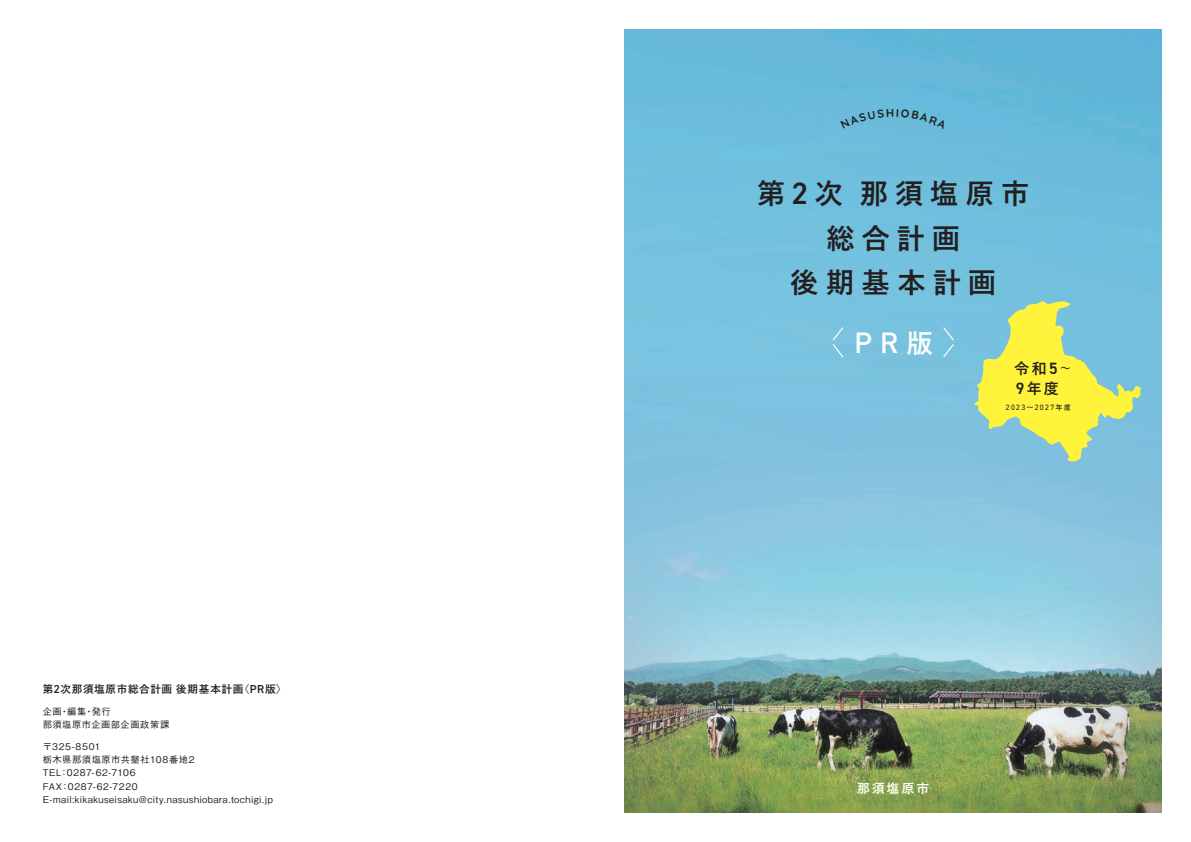
<style>
.page{position:relative;width:1191px;height:842px;background:#fff}
.page>*{position:absolute;margin:0;border:0;box-sizing:border-box;transform-origin:0 0}
.t1{font:500 28.8px "DIN";color:#fff}
.t2{font:700 28.3px/44.6px "Yu Go";letter-spacing:.24em;color:#231f20;text-align:center}
.t3{font:700 15px/20.8px "Yu Go";color:#231f20}
.t4{font:700 12.8px "Yu Go";letter-spacing:.155em;color:#fff}
.t5{font:700 10.6px "Yu Go";letter-spacing:.055em;color:#231f20}
.t6{font:500 9.2px/13.5px "Gothic BBB Pro";letter-spacing:.06em;color:#231f20}
.t7{font:7.8px "DIN2014";letter-spacing:.165em;color:#231f20}
.s1{font-family:"DIN2014";font-weight:600;font-size:11.6px}
.s2{font-family:"DIN2014";font-weight:600;font-size:30.9px}
.s3{font-family:"Yu Go";font-weight:700;font-size:26.2px}
.s4{font-family:"DIN2014";font-weight:600;font-size:16.4px}
.s5{font-size:10.7px}
.s6{font-family:"Futo Go B101 Pro";font-weight:700;font-size:7.2px}
</style>
<div class="page">
<img style="left:624px;top:29px;width:538px;height:784px">
<svg style="left:974px;top:301px;width:167px;height:160px;background:#b7d891"></svg>
<svg style="left:942px;top:326px;width:13px;height:33px"></svg>
<svg style="left:831px;top:326px;width:13px;height:33px"></svg>
<div style="left:840px;top:109px;width:106px;height:20px;background:#6abbda"></div>
<p class="t5" style="left:43px;top:683px;width:246px">第<span class="s1">2</span>次那須塩原市総合計画後期基本計画〈<span class="s1">PR</span>版〉</p>
<p class="t6" style="left:43px;top:703px;width:128px">企画・編集・発行<br>那須塩原市企画部企画政策課</p>
<p class="t6" style="left:43px;top:738px;width:231px">〒325-8501<br>栃木県那須塩原市共墾社108番地2<br>TEL：0287-62-7106<br>FAX：0287-62-7220<br>E-mail:kikakuseisaku@city.nasushiobara.tochigi.jp</p>
<h2 class="t2" style="left:757px;top:172px;width:274px">第<span class="s2">2</span>次那須塩原市総合計画<br>後期基本計画</h2>
<h1 class="t1" style="left:854px;top:324px;width:80px">PR<span class="s3">版</span></h1>
<h3 class="t3" style="left:1014px;top:358px;width:58px">令和<span class="s4">5</span><span class="s5">～<br></span><span class="s4">9</span>年度</h3>
<p class="t7" style="left:1005px;top:402px;width:67px">2023<span class="s6">～</span>2027<span class="s6">年度</span></p>
<h3 class="t4" style="left:857px;top:781px;width:73px">那須塩原市</h3>
</div>
